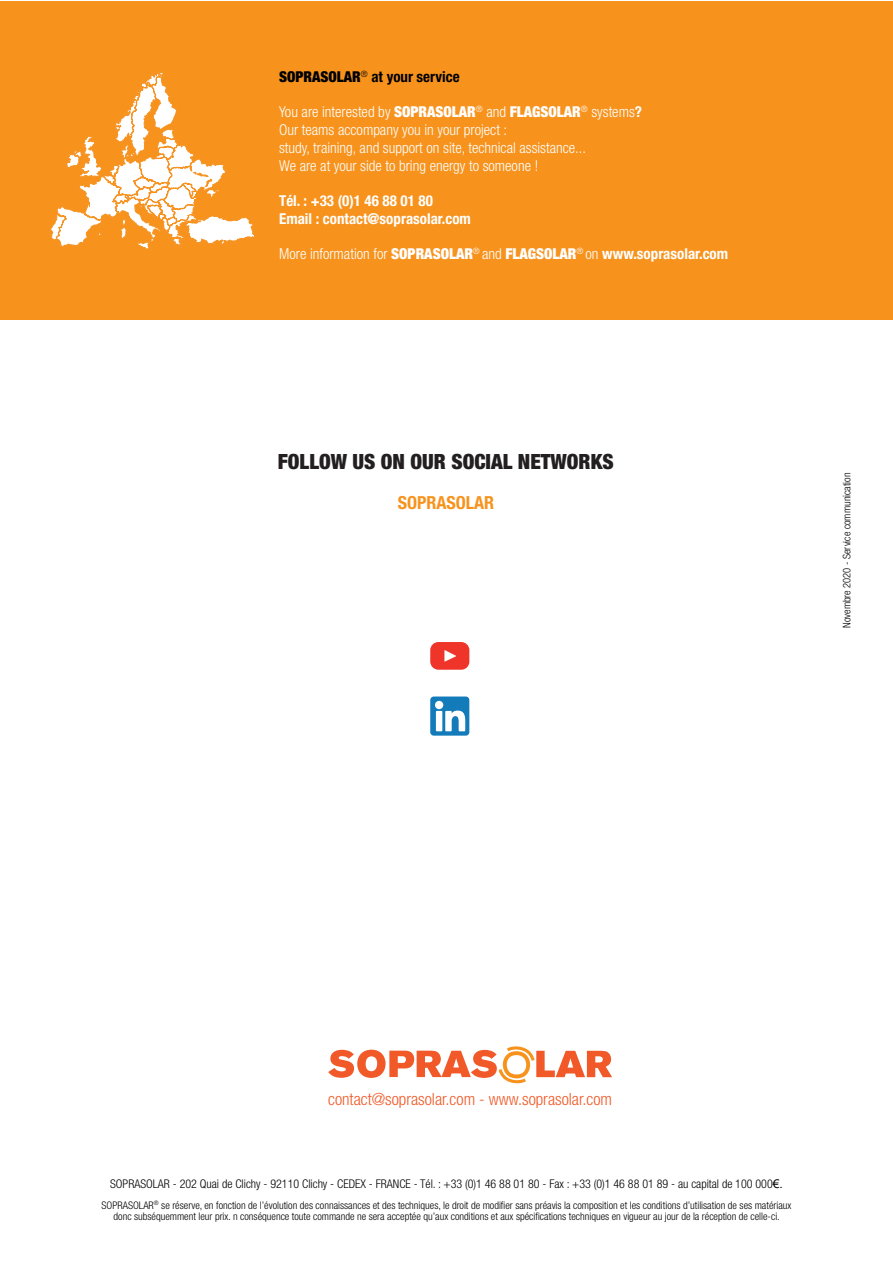
<style>
.page{position:relative;width:893px;height:1263px;background:#fff}
.page>*{position:absolute;margin:0;border:0;box-sizing:border-box;transform-origin:0 0}
.t1{font:900 condensed 21px "Helvetica Neue";color:#231f20}
.t2{font:700 condensed 18px "Helvetica Neue";color:#f7931d}
.t3{font:300 condensed 16.8px "Helvetica Neue";color:#f15a29}
.t4{font:300 condensed 15px/17.7px "Helvetica Neue";color:#fff}
.t5{font:700 condensed 15px/17.7px "Helvetica Neue";color:#fff}
.t6{font:700 condensed 15px "Helvetica Neue";color:#000}
.t7{font:300 condensed 12px "Helvetica Neue";color:#000}
.t8{font:300 condensed 10.5px/11.7px "Helvetica Neue";color:#000;text-align:center}
.s1{font-weight:900}
.s2{font-weight:700}
.s3{font-family:"Arial";font-weight:400;font-stretch:normal}
</style>
<div class="page">
<div style="left:1px;top:1px;width:892px;height:319px;background:#f7931d"></div>
<svg style="left:50px;top:72px;width:204px;height:177px"></svg>
<svg style="left:328px;top:1046px;width:284px;height:37px"></svg>
<svg style="left:430px;top:696px;width:39px;height:40px"></svg>
<svg style="left:430px;top:642px;width:39px;height:28px"></svg>
<h3 class="t6" style="left:279px;top:67px;width:182px"><span class="s1">SOPRASOLAR</span><sup>®</sup> at your service</h3>
<h3 class="t4" style="left:279px;top:103px;width:364px">You are interested by <span class="s1">SOPRASOLAR</span><sup>®</sup> and <span class="s1">FLAGSOLAR</span><sup>®</sup> systems<span class="s2">?<br></span>Our teams accompany you in your project :<br>study, training, and support on site, technical assistance...<br>We are at your side to bring energy to someone !</h3>
<h3 class="t5" style="left:279px;top:192px;width:193px">Tél. : +33 (0)1 46 88 01 80<br>Email : contact@soprasolar.com</h3>
<h3 class="t4" style="left:279px;top:245px;width:451px">More information for <span class="s1">SOPRASOLAR</span><sup>®</sup> and <span class="s1">FLAGSOLAR</span><sup>®</sup> on <span class="s2">www.soprasolar.com</span></h3>
<h1 class="t1" style="left:278px;top:449px;width:337px">FOLLOW US ON OUR SOCIAL NETWORKS</h1>
<h2 class="t2" style="left:398px;top:492px;width:98px">SOPRASOLAR</h2>
<p class="t8" style="left:841px;top:628px;width:157px;rotate:-90deg">Novembre 2020 - Service communication</p>
<h3 class="t3" style="left:328px;top:1089px;width:285px">contact@soprasolar.com - www.soprasolar.com</h3>
<p class="t7" style="left:110px;top:1177px;width:674px">SOPRASOLAR - 202 Quai de Clichy - 92110 Clichy - CEDEX - FRANCE - Tél. : +33 (0)1 46 88 01 80 - Fax : +33 (0)1 46 88 01 89 - au capital de 100 000<span class="s3">€.</span></p>
<p class="t8" style="left:102px;top:1199px;width:691px">SOPRASOLAR<sup>®</sup> se réserve, en fonction de l’évolution des connaissances et des techniques, le droit de modifier sans préavis la composition et les conditions d’utilisation de ses matériaux donc subséquemment leur prix. n conséquence toute commande ne sera acceptée qu’aux conditions et aux spécifications techniques en vigueur au jour de la réception de celle-ci.</p>
</div>
